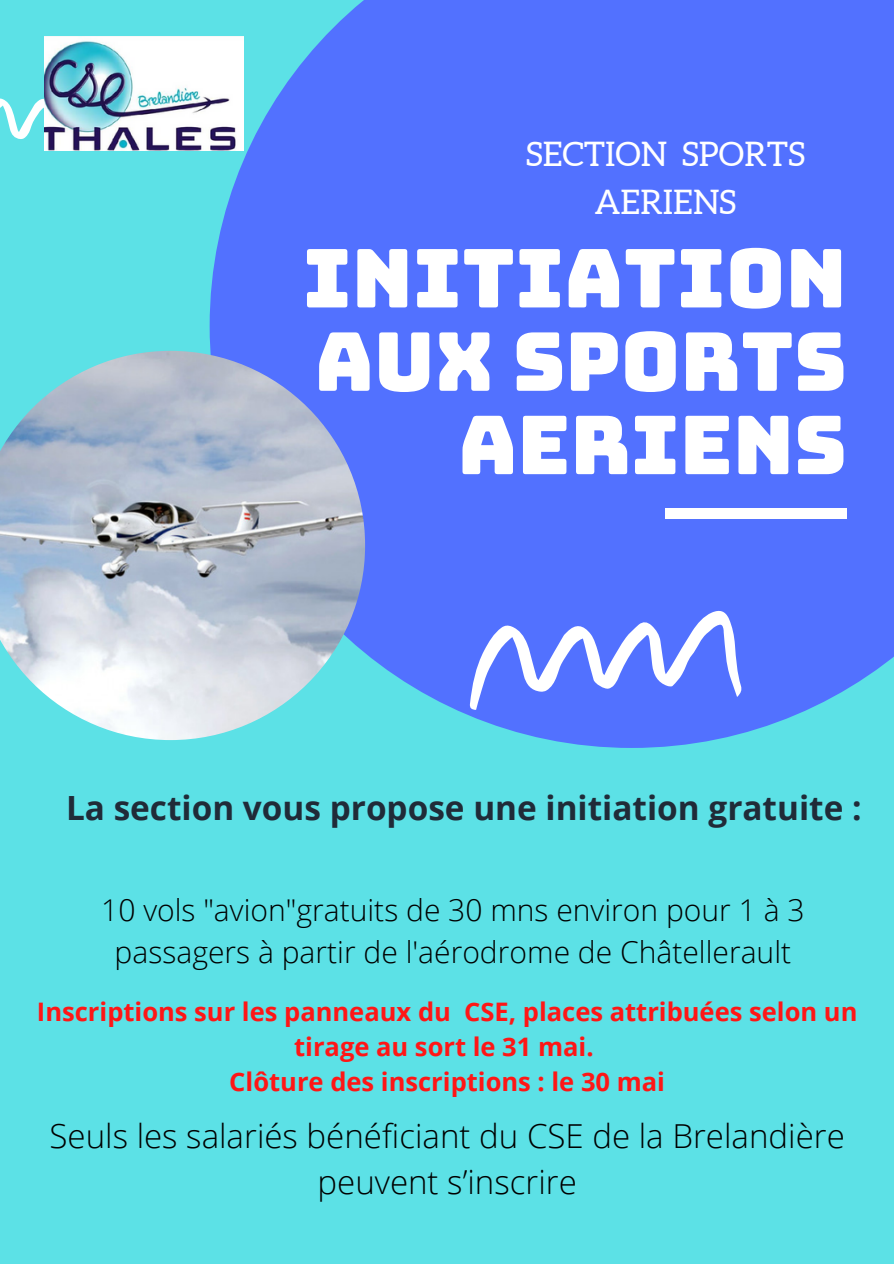
<style>
.page{position:relative;width:894px;height:1264px;background:#fff}
.page>*{position:absolute;margin:0;border:0;box-sizing:border-box;transform-origin:0 0}
.t1{font:81px/83.2px "Bungee";color:#fff;text-align:right}
.t2{font:33.75px/47.2px "Aleo";color:#fff;text-align:center}
.t3{font:700 33.3px "Open Sans";color:#202b38}
.t4{font:300 33px/46.2px "Open Sans";color:#000;text-align:center}
.t5{font:300 30px/41.7px "Open Sans";color:#000;text-align:center}
.t6{font:700 25.5px/35px "Open Sans";color:#ff1616;text-align:center}
</style>
<div class="page">
<div style="left:0;top:0;width:893px;height:1263px;background:#5ce1e6"></div>
<div style="left:209px;top:0;width:684px;height:748px;background:#5271ff"></div>
<img style="left:0;top:351px;width:365px;height:389px">
<div style="left:665px;top:508px;width:181px;height:11px;background:#fff"></div>
<svg style="left:469px;top:610px;width:272px;height:100px"></svg>
<svg style="left:0;top:89px;width:45px;height:61px"></svg>
<img style="left:45px;top:37px;width:198px;height:113px">
<p class="t2" style="left:525px;top:131px;width:281px">SECTION SPORTS<br>AERIENS</p>
<p class="t1" style="left:302px;top:237px;width:545px">INITIATION<br>AUX SPORTS<br>AERIENS</p>
<p class="t3" style="left:66px;top:784px;width:796px">La section vous propose une initiation gratuite :</p>
<p class="t5" style="left:101px;top:888px;width:704px">10 vols "avion"gratuits de 30 mns environ pour 1 à 3 passagers à partir de l'aérodrome de Châtellerault</p>
<p class="t6" style="left:37px;top:993px;width:821px">Inscriptions sur les panneaux du CSE, places attribuées selon un tirage au sort le 31 mai.</p>
<p class="t6" style="left:229px;top:1063px;width:437px">Clôture des inscriptions : le 30 mai</p>
<p class="t4" style="left:50px;top:1111px;width:796px">Seuls les salariés bénéficiant du CSE de la Brelandière peuvent s’inscrire</p>
</div>
